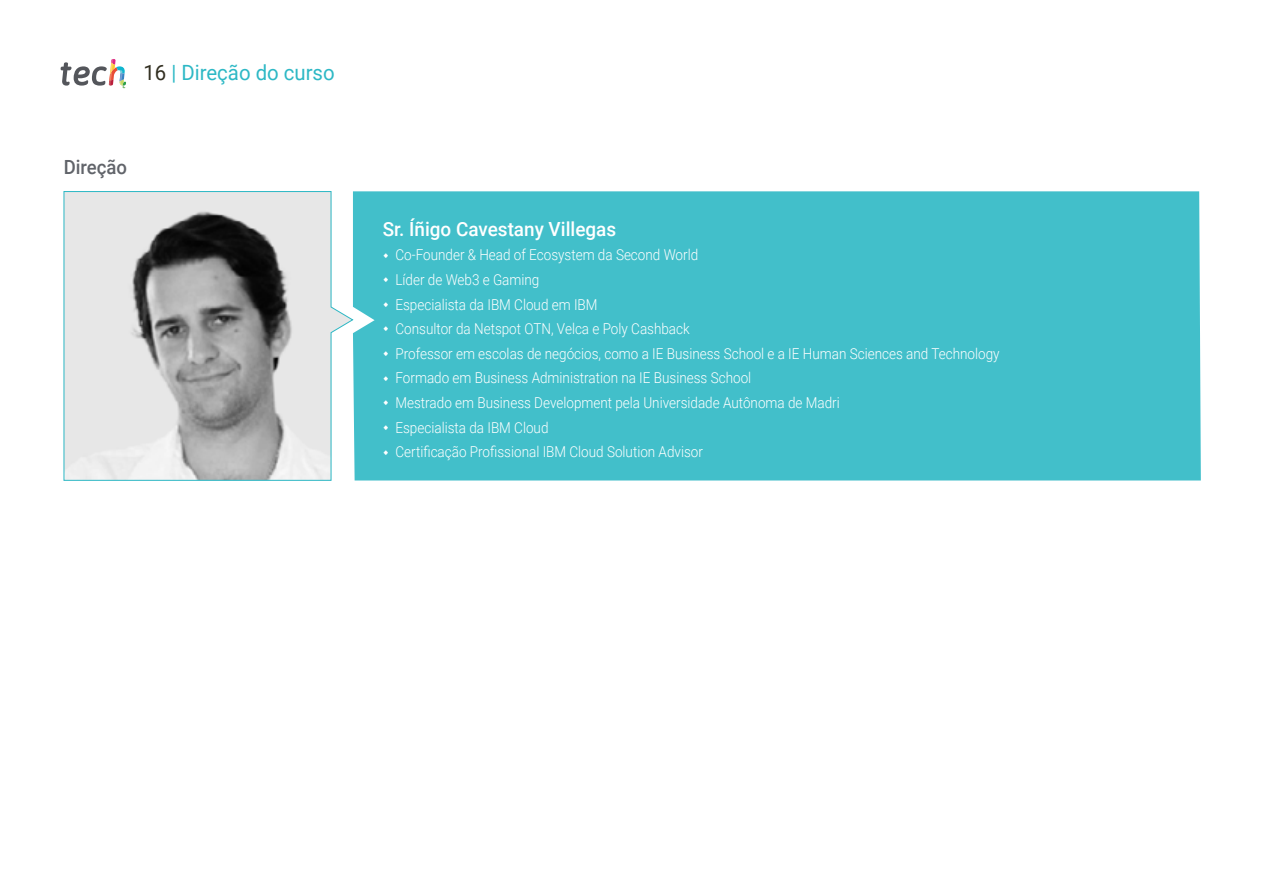
<style>
.page{position:relative;width:1263px;height:893px;background:#fff}
.page>*{position:absolute;margin:0;border:0;box-sizing:border-box;transform-origin:0 0}
.t1{font:21px "Roboto";color:#2db8c5}
.t2{font:500 19.5px "Roboto";color:#fff}
.t3{font:500 19.5px "Roboto";color:#61646a;scale:.95 1}
.t4{font:300 15px/24.6px "Roboto";color:#fff;scale:.9 1}
.s1{color:#312e20}
</style>
<div class="page">
<svg style="left:61px;top:59px;width:65px;height:29px"></svg>
<div style="left:353px;top:191px;width:848px;height:289px;background:#42bfca"></div>
<svg style="left:64px;top:191px;width:289px;height:290px;background:#bec0c0"></svg>
<svg style="left:384px;top:253px;width:4px;height:5px"></svg>
<svg style="left:384px;top:277px;width:4px;height:5px"></svg>
<svg style="left:384px;top:302px;width:4px;height:5px"></svg>
<svg style="left:384px;top:326px;width:4px;height:5px"></svg>
<svg style="left:384px;top:351px;width:4px;height:5px"></svg>
<svg style="left:384px;top:376px;width:4px;height:5px"></svg>
<svg style="left:384px;top:400px;width:4px;height:5px"></svg>
<svg style="left:384px;top:425px;width:4px;height:5px"></svg>
<svg style="left:384px;top:450px;width:4px;height:5px"></svg>
<h1 class="t1" style="left:144px;top:57px;width:193px"><span class="s1">16</span> | Direção do curso</h1>
<h2 class="t3" style="left:64px;top:154px;width:68px">Direção</h2>
<h2 class="t2" style="left:383px;top:215px;width:235px">Sr. Íñigo Cavestany Villegas</h2>
<p class="t4" style="left:395px;top:242px;width:673px">Co-Founder &amp; Head of Ecosystem da Second World<br>Líder de Web3 e Gaming<br>Especialista da IBM Cloud em IBM<br>Consultor da Netspot OTN, Velca e Poly Cashback<br>Professor em escolas de negócios, como a IE Business School e a IE Human Sciences and Technology Formado em Business Administration na IE Business School<br>Mestrado em Business Development pela Universidade Autônoma de Madri<br>Especialista da IBM Cloud<br>Certificação Profissional IBM Cloud Solution Advisor</p>
</div>
